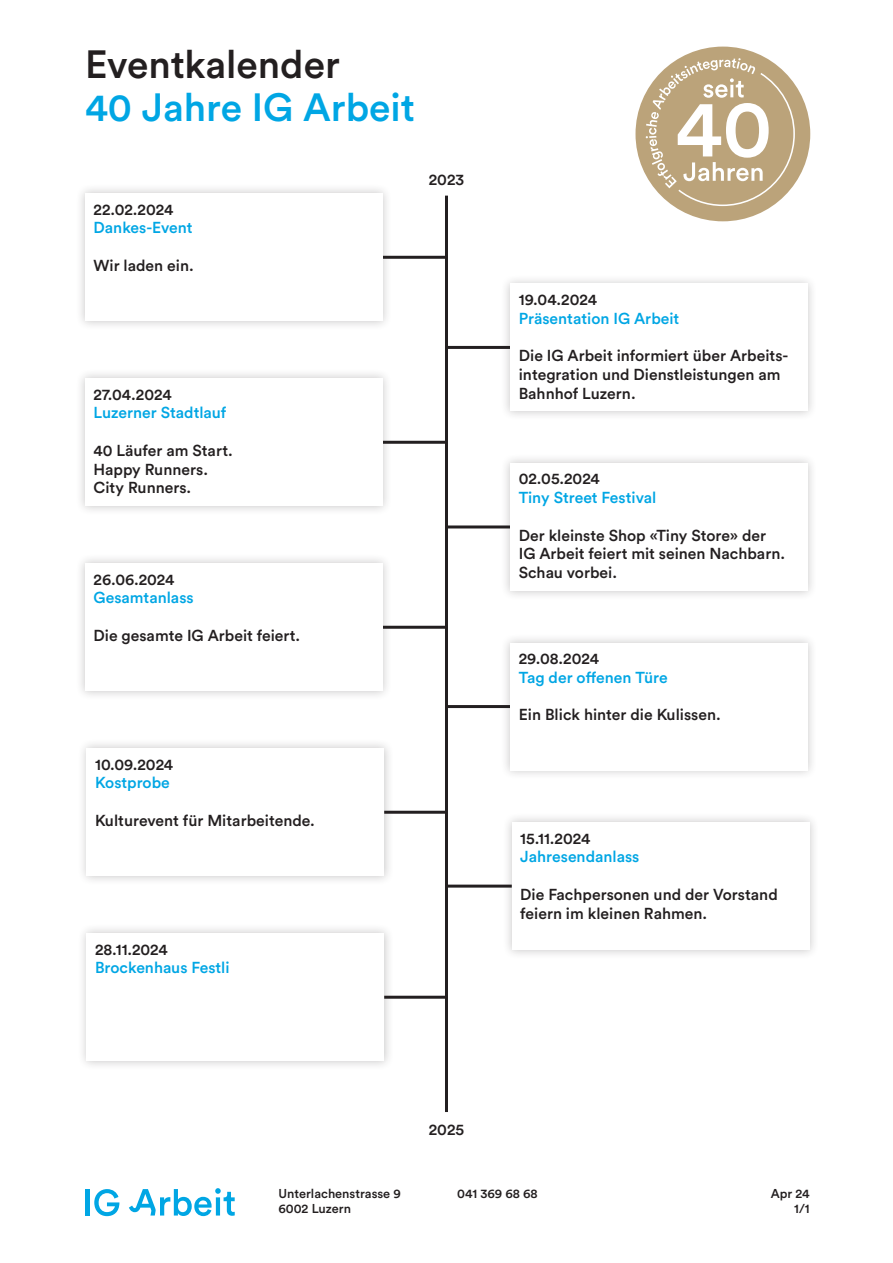
<style>
.page{position:relative;width:893px;height:1263px;background:#fff}
.page>*{position:absolute;margin:0;border:0;box-sizing:border-box;transform-origin:0 0}
.t1{font:500 39px "Circular Std";color:#00a6e4}
.t2{font:500 39px "Circular Std";color:#231f20}
.t3{font:500 15.75px/18.8px "Circular Std";color:#231f20}
.t4{font:500 15.75px "Circular Std";color:#00a6e4}
.t5{font:500 12.75px "Circular Std";color:#231f20}
</style>
<div class="page">
<hr style="left:85px;top:1189px;width:4px;height:26px;background:#00a6e4">
<svg style="left:129px;top:1188px;width:106px;height:28px"></svg>
<svg style="left:94px;top:1189px;width:25px;height:27px"></svg>
<div style="left:635px;top:47px;width:175px;height:174px;background:#bba37a;border-radius:50%"></div>
<svg style="left:646px;top:58px;width:149px;height:148px"></svg>
<hr style="left:445px;top:196px;width:3px;height:916px;background:#231f20">
<hr style="left:446px;top:525px;width:64px;height:3px;background:#231f20">
<div style="left:500px;top:453px;width:317px;height:147px;background:#231f20;opacity:.25"></div>
<div style="left:510px;top:463px;width:298px;height:128px;background:#fff"></div>
<hr style="left:446px;top:346px;width:64px;height:3px;background:#231f20">
<div style="left:500px;top:274px;width:317px;height:147px;background:#231f20;opacity:.25"></div>
<div style="left:510px;top:284px;width:298px;height:127px;background:#fff"></div>
<hr style="left:446px;top:705px;width:64px;height:3px;background:#231f20">
<div style="left:500px;top:633px;width:317px;height:147px;background:#231f20;opacity:.25"></div>
<div style="left:510px;top:643px;width:298px;height:127px;background:#fff"></div>
<hr style="left:383px;top:256px;width:63px;height:3px;background:#231f20">
<div style="left:75px;top:184px;width:317px;height:147px;background:#231f20;opacity:.25"></div>
<div style="left:85px;top:193px;width:298px;height:128px;background:#fff"></div>
<hr style="left:383px;top:441px;width:63px;height:3px;background:#231f20">
<div style="left:75px;top:369px;width:317px;height:146px;background:#231f20;opacity:.25"></div>
<div style="left:85px;top:378px;width:298px;height:128px;background:#fff"></div>
<hr style="left:383px;top:626px;width:63px;height:3px;background:#231f20">
<div style="left:75px;top:554px;width:317px;height:146px;background:#231f20;opacity:.25"></div>
<div style="left:85px;top:563px;width:298px;height:128px;background:#fff"></div>
<hr style="left:384px;top:811px;width:64px;height:3px;background:#231f20">
<div style="left:77px;top:739px;width:317px;height:146px;background:#231f20;opacity:.25"></div>
<div style="left:87px;top:748px;width:297px;height:128px;background:#fff"></div>
<hr style="left:384px;top:996px;width:64px;height:3px;background:#231f20">
<div style="left:77px;top:923px;width:317px;height:147px;background:#231f20;opacity:.25"></div>
<div style="left:87px;top:933px;width:297px;height:128px;background:#fff"></div>
<hr style="left:448px;top:885px;width:64px;height:3px;background:#231f20">
<div style="left:502px;top:812px;width:317px;height:147px;background:#231f20;opacity:.25"></div>
<div style="left:512px;top:822px;width:297px;height:128px;background:#fff"></div>
<h1 class="t2" style="left:85px;top:40px;width:256px">Eventkalender</h1>
<h1 class="t1" style="left:85px;top:83px;width:332px">40 Jahre IG Arbeit</h1>
<p class="t3" style="left:94px;top:200px;width:81px">22.02.2024</p>
<p class="t4" style="left:94px;top:218px;width:101px">Dankes-Event</p>
<p class="t3" style="left:94px;top:256px;width:102px">Wir laden ein.</p>
<p class="t3" style="left:429px;top:169px;width:37px">2023</p>
<p class="t3" style="left:94px;top:384px;width:80px">27.04.2024</p>
<p class="t4" style="left:94px;top:403px;width:134px">Luzerner Stadtlauf</p>
<p class="t3" style="left:94px;top:441px;width:141px">40 Läufer am Start.<br>Happy Runners.<br>City Runners.</p>
<p class="t3" style="left:94px;top:569px;width:82px">26.06.2024</p>
<p class="t4" style="left:94px;top:588px;width:102px">Gesamtanlass</p>
<p class="t3" style="left:94px;top:626px;width:208px">Die gesamte IG Arbeit feiert.</p>
<p class="t3" style="left:95px;top:754px;width:80px">10.09.2024</p>
<p class="t4" style="left:95px;top:773px;width:76px">Kostprobe</p>
<p class="t3" style="left:95px;top:811px;width:221px">Kulturevent für Mitarbeitende.</p>
<p class="t3" style="left:95px;top:939px;width:74px">28.11.2024</p>
<p class="t4" style="left:95px;top:958px;width:136px">Brockenhaus Festli</p>
<p class="t3" style="left:519px;top:290px;width:80px">19.04.2024</p>
<p class="t4" style="left:519px;top:308px;width:162px">Präsentation IG Arbeit</p>
<p class="t3" style="left:519px;top:346px;width:271px">Die IG Arbeit informiert über Arbeits&shy;integration und Dienstleistungen am<br>Bahnhof Luzern.</p>
<p class="t3" style="left:519px;top:469px;width:83px">02.05.2024</p>
<p class="t4" style="left:519px;top:488px;width:139px">Tiny Street Festival</p>
<p class="t3" style="left:519px;top:525px;width:268px">Der kleinste Shop «Tiny Store» der<br>IG Arbeit feiert mit seinen Nachbarn.<br>Schau vorbei.</p>
<p class="t3" style="left:519px;top:649px;width:82px">29.08.2024</p>
<p class="t4" style="left:519px;top:667px;width:150px">Tag der offenen Türe</p>
<p class="t3" style="left:519px;top:705px;width:203px">Ein Blick hinter die Kulissen.</p>
<p class="t3" style="left:520px;top:828px;width:72px">15.11.2024</p>
<p class="t4" style="left:520px;top:847px;width:121px">Jahresendanlass</p>
<p class="t3" style="left:520px;top:885px;width:259px">Die Fachpersonen und der Vorstand feiern im kleinen Rahmen.</p>
<p class="t3" style="left:429px;top:1120px;width:37px">2025</p>
<p class="t5" style="left:279px;top:1186px;width:124px">Unterlachenstrasse 9</p>
<p class="t5" style="left:457px;top:1186px;width:82px">041 369 68 68</p>
<p class="t5" style="left:771px;top:1186px;width:40px">Apr 24</p>
<p class="t5" style="left:279px;top:1201px;width:74px">6002 Luzern</p>
<p class="t5" style="left:794px;top:1201px;width:17px">1/1</p>
</div>
